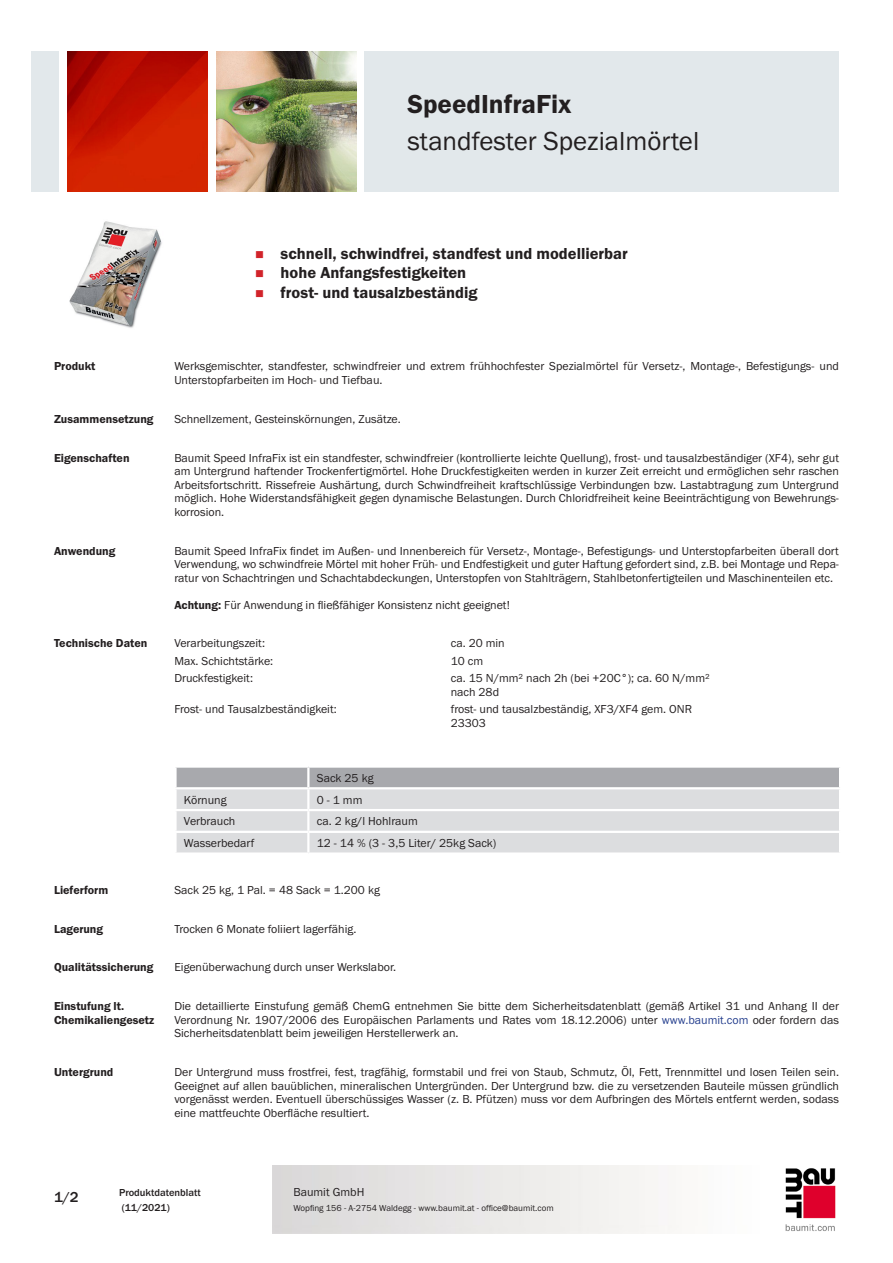
<style>
.page{position:relative;width:893px;height:1263px;background:#fff}
.page>*{position:absolute;margin:0;border:0;box-sizing:border-box;transform-origin:0 0}
.PDS_Produktname_Land{font:27px "BM Franklin Gothic URW Boo";color:#231f20}
.PDS_Produktname{font:27px "BM Franklin Gothic URW Dem";color:#231f20}
.t1{font:16.5px "BM Franklin Gothic URW Dem";color:#231f20}
.t2{font:500 15px "BM Franklin Gothic URW";color:#231f20}
.PDS_Standard{font:12px/13.5px "BM Franklin Gothic URW Boo";color:#231f20;text-align:justify}
.PDS_Standard_linksbü{font:12px/13.5px "BM Franklin Gothic URW Boo";color:#231f20}
.PDS_Header{font:12px/13.5px "BM Franklin Gothic URW Dem";color:#231f20}
.t3{font:500 10.5px/15px "BM Franklin Gothic URW";color:#231f20}
.t4{font:9px "BM Franklin Gothic URW Boo";color:#231f20}
.s1{font-family:"BM Franklin Gothic URW Dem"}
.s2{color:#253f8e}
</style>
<div class="page">
<img style="left:785px;top:1168px;width:51px;height:63px">
<div style="left:32px;top:51px;width:27px;height:140px;background:#e2e8eb"></div>
<img style="left:68px;top:52px;width:140px;height:139px">
<img style="left:216px;top:51px;width:141px;height:140px">
<div style="left:365px;top:51px;width:474px;height:140px;background:#e2e8eb"></div>
<img style="left:69px;top:221px;width:93px;height:107px">
<svg style="left:175px;top:767px;width:665px;height:86px;background:#d4d4d7"></svg>
<hr style="left:308px;top:852px;width:533px;height:3px;background:#fff">
<p class="PDS_Produktname" style="left:407px;top:87px;width:166px">SpeedInfraFix</p>
<p class="PDS_Produktname_Land" style="left:407px;top:124px;width:293px">standfester Spezialmörtel</p>
<p class="t1" style="left:281px;top:243px;width:349px">schnell, schwindfrei, standfest und modellierbar</p>
<p class="t1" style="left:281px;top:263px;width:187px">hohe Anfangsfestigkeiten</p>
<p class="t1" style="left:281px;top:282px;width:198px">frost- und tausalzbeständig</p>
<p class="PDS_Header" style="left:54px;top:360px;width:43px">Produkt</p>
<p class="PDS_Standard" style="left:174px;top:360px;width:666px">Werksgemischter, standfester, schwindfreier und extrem frühhochfester Spezialmörtel für Versetz-, Montage-, Befestigungs- und<br>Unterstopfarbeiten im Hoch- und Tiefbau.</p>
<p class="PDS_Header" style="left:54px;top:412px;width:101px">Zusammensetzung</p>
<p class="PDS_Standard" style="left:174px;top:412px;width:228px">Schnellzement, Gesteinskörnungen, Zusätze.</p>
<p class="PDS_Header" style="left:54px;top:451px;width:77px">Eigenschaften</p>
<p class="PDS_Standard" style="left:174px;top:451px;width:666px">Baumit Speed InfraFix ist ein standfester, schwindfreier (kontrollierte leichte Quellung), frost- und tausalzbeständiger (XF4), sehr gut am Untergrund haftender Trockenfertigmörtel. Hohe Druckfestigkeiten werden in kurzer Zeit erreicht und ermöglichen sehr raschen Arbeitsfortschritt. Rissefreie Aushärtung, durch Schwindfreiheit kraftschlüssige Verbindungen bzw. Lastabtragung zum Untergrund möglich. Hohe Widerstandsfähigkeit gegen dynamische Belastungen. Durch Chloridfreiheit keine Beeinträchtigung von Bewehrungs&shy;korrosion.</p>
<p class="PDS_Header" style="left:54px;top:544px;width:63px">Anwendung</p>
<p class="PDS_Standard" style="left:174px;top:544px;width:666px">Baumit Speed InfraFix findet im Außen- und Innenbereich für Versetz-, Montage-, Befestigungs- und Unterstopfarbeiten überall dort Verwendung, wo schwindfreie Mörtel mit hoher Früh- und Endfestigkeit und guter Haftung gefordert sind, z.B. bei Montage und Repa&shy;ratur von Schachtringen und Schachtabdeckungen, Unterstopfen von Stahlträgern, Stahlbetonfertigteilen und Maschinenteilen etc.</p>
<p class="PDS_Standard" style="left:174px;top:598px;width:337px"><span class="s1">Achtung:</span> Für Anwendung in fließfähiger Konsistenz nicht geeignet!</p>
<p class="PDS_Header" style="left:54px;top:637px;width:95px">Technische Daten</p>
<p class="PDS_Standard_linksbü" style="left:174px;top:637px;width:92px">Verarbeitungszeit:</p>
<p class="PDS_Standard_linksbü" style="left:451px;top:637px;width:56px">ca. 20 min</p>
<p class="PDS_Standard_linksbü" style="left:174px;top:654px;width:100px">Max. Schichtstärke:</p>
<p class="PDS_Standard_linksbü" style="left:451px;top:654px;width:34px">10 cm</p>
<p class="PDS_Standard_linksbü" style="left:174px;top:672px;width:80px">Druckfestigkeit:</p>
<p class="PDS_Standard_linksbü" style="left:451px;top:672px;width:261px">ca. 15 N/mm² nach 2h (bei +20C°); ca. 60 N/mm² nach 28d</p>
<p class="PDS_Standard_linksbü" style="left:174px;top:703px;width:164px">Frost- und Tausalzbeständigkeit:</p>
<p class="PDS_Standard_linksbü" style="left:451px;top:703px;width:243px">frost- und tausalzbeständig, XF3/XF4 gem. ONR<br>23303</p>
<p class="PDS_Standard_linksbü" style="left:317px;top:771px;width:58px">Sack 25 kg</p>
<p class="PDS_Standard_linksbü" style="left:184px;top:793px;width:44px">Körnung</p>
<p class="PDS_Standard_linksbü" style="left:317px;top:793px;width:47px">0 - 1 mm</p>
<p class="PDS_Standard_linksbü" style="left:184px;top:815px;width:53px">Verbrauch</p>
<p class="PDS_Standard_linksbü" style="left:317px;top:815px;width:102px">ca. 2 kg/l Hohlraum</p>
<p class="PDS_Standard_linksbü" style="left:184px;top:837px;width:72px">Wasserbedarf</p>
<p class="PDS_Standard_linksbü" style="left:317px;top:837px;width:181px">12 - 14 % (3 - 3,5 Liter/ 25kg Sack)</p>
<p class="PDS_Header" style="left:54px;top:883px;width:56px">Lieferform</p>
<p class="PDS_Standard" style="left:174px;top:883px;width:207px">Sack 25 kg, 1 Pal. = 48 Sack = 1.200 kg</p>
<p class="PDS_Header" style="left:54px;top:922px;width:51px">Lagerung</p>
<p class="PDS_Standard" style="left:174px;top:922px;width:184px">Trocken 6 Monate foliiert lagerfähig.</p>
<p class="PDS_Header" style="left:54px;top:961px;width:101px">Qualitätssicherung</p>
<p class="PDS_Standard" style="left:174px;top:961px;width:223px">Eigenüberwachung durch unser Werkslabor.</p>
<p class="PDS_Header" style="left:54px;top:999px;width:102px">Einstufung lt.<br>Chemikaliengesetz</p>
<p class="PDS_Standard" style="left:174px;top:999px;width:666px">Die detaillierte Einstufung gemäß ChemG entnehmen Sie bitte dem Sicherheitsdatenblatt (gemäß Artikel 31 und Anhang II der Verordnung Nr. 1907/2006 des Europäischen Parlaments und Rates vom 18.12.2006) unter <span class="s2">www.baumit.com</span> oder fordern das Sicherheitsdatenblatt beim jeweiligen Herstellerwerk an.</p>
<p class="PDS_Header" style="left:54px;top:1065px;width:61px">Untergrund</p>
<p class="PDS_Standard" style="left:174px;top:1065px;width:666px">Der Untergrund muss frostfrei, fest, tragfähig, formstabil und frei von Staub, Schmutz, Öl, Fett, Trennmittel und losen Teilen sein.<br>Geeignet auf allen bauüblichen, mineralischen Untergründen. Der Untergrund bzw. die zu versetzenden Bauteile müssen gründlich vorgenässt werden. Eventuell überschüssiges Wasser (z. B. Pfützen) muss vor dem Aufbringen des Mörtels entfernt werden, sodass eine mattfeuchte Oberfläche resultiert.</p>
<p class="t2" style="left:54px;top:1188px;width:26px">1/2</p>
<p class="t3" style="left:119px;top:1185px;width:83px">Produktdatenblatt (11/2021)</p>
<p class="PDS_Standard" style="left:293px;top:1185px;width:73px">Baumit GmbH</p>
<p class="t4" style="left:293px;top:1202px;width:262px">Wopfing 156 - A-2754 Waldegg - www.baumit.at - office@baumit.com</p>
</div>
